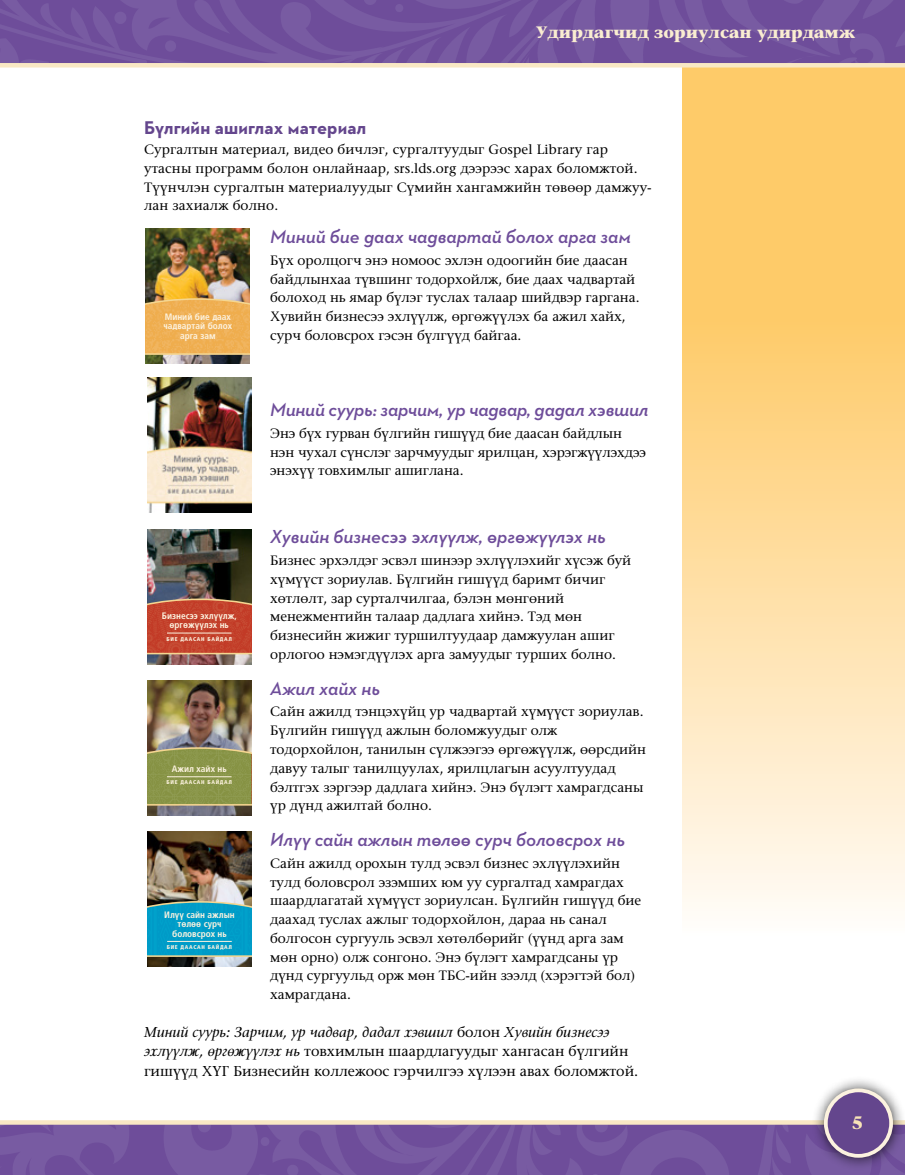
<style>
.page{position:relative;width:905px;height:1175px;background:#fff}
.page>*{position:absolute;margin:0;border:0;box-sizing:border-box;transform-origin:0 0}
.TOPIC-2_title{font:19.2px "Neutralds Lat Demi Italic Alt";color:#6e4d9a}
.TOPIC-1_title_NEXTpa{font:700 18.75px "Neutralds Lat";letter-spacing:.01em;color:#64468d}
.t1{font:700 18px "Stone Seriflds Lat";color:#f8e3b7}
.t2{font:700 16.5px "Stone Seriflds Lat";color:#faedd1}
.TOPIC-2_para{font:500 14.25px/19.5px "Stone Seriflds Lat";color:#000}
.TOPIC-2_para_first{font:500 13.5px/18.8px "Stone Seriflds Lat";color:#000}
.TOPIC-1_para_first{font:500 13.5px/18.8px "Stone Seriflds Lat";letter-spacing:.01em;color:#000}
.image{font:700 condensed 9.3px/9.3px "Frutigerlds Lat";color:#fcf2df;text-align:center}
.image-2{font:900 condensed 5.55px "Frutigerlds Lat";letter-spacing:.12em;color:#fcf2df}
.s1{font-style:italic}
</style>
<div class="page">
<svg style="left:682px;top:68px;width:222px;height:841px;background:#feda98"></svg>
<img style="left:0;top:0;width:904px;height:63px">
<img style="left:146px;top:229px;width:104px;height:135px">
<svg style="left:146px;top:297px;width:104px;height:58px;background:#ecb058"></svg>
<img style="left:147px;top:378px;width:104px;height:135px">
<img style="left:147px;top:655px;width:104px;height:9px">
<img style="left:147px;top:529px;width:104px;height:69px">
<svg style="left:147px;top:598px;width:104px;height:57px;background:#c14b34"></svg>
<hr style="left:167px;top:633px;width:64px;height:1px;background:#fcf2df">
<img style="left:147px;top:680px;width:104px;height:135px">
<svg style="left:147px;top:746px;width:104px;height:60px;background:#8e974f"></svg>
<hr style="left:167px;top:776px;width:64px;height:1px;background:#fcf2df">
<img style="left:147px;top:831px;width:104px;height:135px">
<svg style="left:147px;top:900px;width:104px;height:57px;background:#139dc0"></svg>
<hr style="left:167px;top:941px;width:65px;height:1px;background:#fcf2df">
<img style="left:0;top:1124px;width:904px;height:50px">
<svg style="left:0;top:1120px;width:811px;height:4px;background:#f9e9c7"></svg>
<div style="left:0;top:63px;width:904px;height:5px;background:#f9e8c4"></div>
<div style="left:811px;top:1075px;width:93px;height:95px;background:#000;opacity:.75"></div>
<div style="left:825px;top:1090px;width:66px;height:65px;background:#64468d;border-radius:50%"></div>
<div style="left:824px;top:1088px;width:68px;height:69px;border:4px solid #fcf2df;border-radius:50%"></div>
<p class="t2" style="left:536px;top:19px;width:321px">Удирдагчид зориулсан удирдамж</p>
<p class="TOPIC-1_title_NEXTpa" style="left:144px;top:112px;width:224px">Бүлгийн ашиглах материал</p>
<p class="TOPIC-1_para_first" style="left:144px;top:140px;width:509px">Сургалтын материал, видео бичлэг, сургалтуудыг Gospel Library гар утасны программ болон онлайнаар, srs.lds.org дээрээс харах боломжтой.<br>Түүнчлэн сургалтын материалуудыг Сүмийн хангамжийн төвөөр дамжуу&shy;лан захиалж болно.</p>
<p class="TOPIC-2_title" style="left:270px;top:221px;width:362px">Миний бие даах чадвартай болох арга зам</p>
<p class="TOPIC-2_para_first" style="left:270px;top:251px;width:371px">Бүх оролцогч энэ номоос эхлэн одоогийн бие даасан байдлынхаа түвшинг тодорхойлж, бие даах чадвартай болоход нь ямар бүлэг туслах талаар шийдвэр гаргана.<br>Хувийн бизнесээ эхлүүлж, өргөжүүлэх ба ажил хайх, сурч боловсрох гэсэн бүлгүүд байгаа.</p>
<p class="image" style="left:163px;top:312px;width:70px">Миний бие даах чадвартай болох арга зам</p>
<p class="TOPIC-2_title" style="left:270px;top:394px;width:380px">Миний суурь: зарчим, ур чадвар, дадал хэвшил</p>
<p class="TOPIC-2_para_first" style="left:270px;top:424px;width:377px">Энэ бүх гурван бүлгийн гишүүд бие даасан байдлын нэн чухал сүнслэг зарчмуудыг ярилцан, хэрэгжүүлэхдээ энэхүү товхимлыг ашиглана.</p>
<p class="TOPIC-2_title" style="left:270px;top:521px;width:337px">Хувийн бизнесээ эхлүүлж, өргөжүүлэх нь</p>
<p class="TOPIC-2_para_first" style="left:270px;top:551px;width:362px">Бизнес эрхэлдэг эсвэл шинээр эхлүүлэхийг хүсэж буй хүмүүст зориулав. Бүлгийн гишүүд баримт бичиг хөтлөлт, зар сурталчилгаа, бэлэн мөнгөний менежментийн талаар дадлага хийнэ. Тэд мөн бизнесийн жижиг туршилтуудаар дамжуулан ашиг орлогоо нэмэгдүүлэх арга замуудыг турших болно.</p>
<p class="TOPIC-2_title" style="left:270px;top:673px;width:111px">Ажил хайх нь</p>
<p class="TOPIC-2_para_first" style="left:270px;top:702px;width:377px">Сайн ажилд тэнцэхүйц ур чадвартай хүмүүст зориулав.<br>Бүлгийн гишүүд ажлын боломжуудыг олж тодорхойлон, танилын сүлжээгээ өргөжүүлж, өөрсдийн давуу талыг танилцуулах, ярилцлагын асуултуудад бэлтгэх зэргээр дадлага хийнэ. Энэ бүлэгт хамрагдсаны үр дүнд ажилтай болно.</p>
<p class="TOPIC-2_title" style="left:270px;top:824px;width:356px">Илүү сайн ажлын төлөө сурч боловсрох нь</p>
<p class="TOPIC-2_para_first" style="left:270px;top:853px;width:372px">Сайн ажилд орохын тулд эсвэл бизнес эхлүүлэхийн тулд боловсрол эзэмших юм уу сургалтад хамрагдах шаардлагатай хүмүүст зориулсан. Бүлгийн гишүүд бие даахад туслах ажлыг тодорхойлон, дараа нь санал болгосон сургууль эсвэл хөтөлбөрийг (үүнд арга зам мөн орно) олж сонгоно. Энэ бүлэгт хамрагдсаны үр дүнд сургуульд орж мөн ТБС-ийн зээлд (хэрэгтэй бол) хамрагдана.</p>
<p class="TOPIC-2_para" style="left:144px;top:1021px;width:495px"><span class="s1">Mиний суурь: Зарчим, ур чадвар, дадал хэвшил</span> болон <span class="s1">Хувийн бизнесээ эхлүүлж, өргөжүүлэх нь</span> товхимлын шаардлагуудыг хангасан бүлгийн гишүүд ХҮГ Бизнесийн коллежоос гэрчилгээ хүлээн авах боломжтой.</p>
<p class="image" style="left:162px;top:611px;width:76px">Бизнесээ эхлүүлж, өргөжүүлэх нь</p>
<p class="image-2" style="left:167px;top:634px;width:67px">БИЕ ДААСАН БАЙДАЛ</p>
<p class="image" style="left:172px;top:764px;width:56px">Ажил хайх нь</p>
<p class="image-2" style="left:167px;top:778px;width:67px">БИЕ ДААСАН БАЙДАЛ</p>
<p class="image" style="left:164px;top:910px;width:72px">Илүү сайн ажлын төлөө сурч боловсрох нь</p>
<p class="image-2" style="left:167px;top:942px;width:67px">БИЕ ДААСАН БАЙДАЛ</p>
<h3 class="t1" style="left:851px;top:1107px;width:13px">5</h3>
</div>
